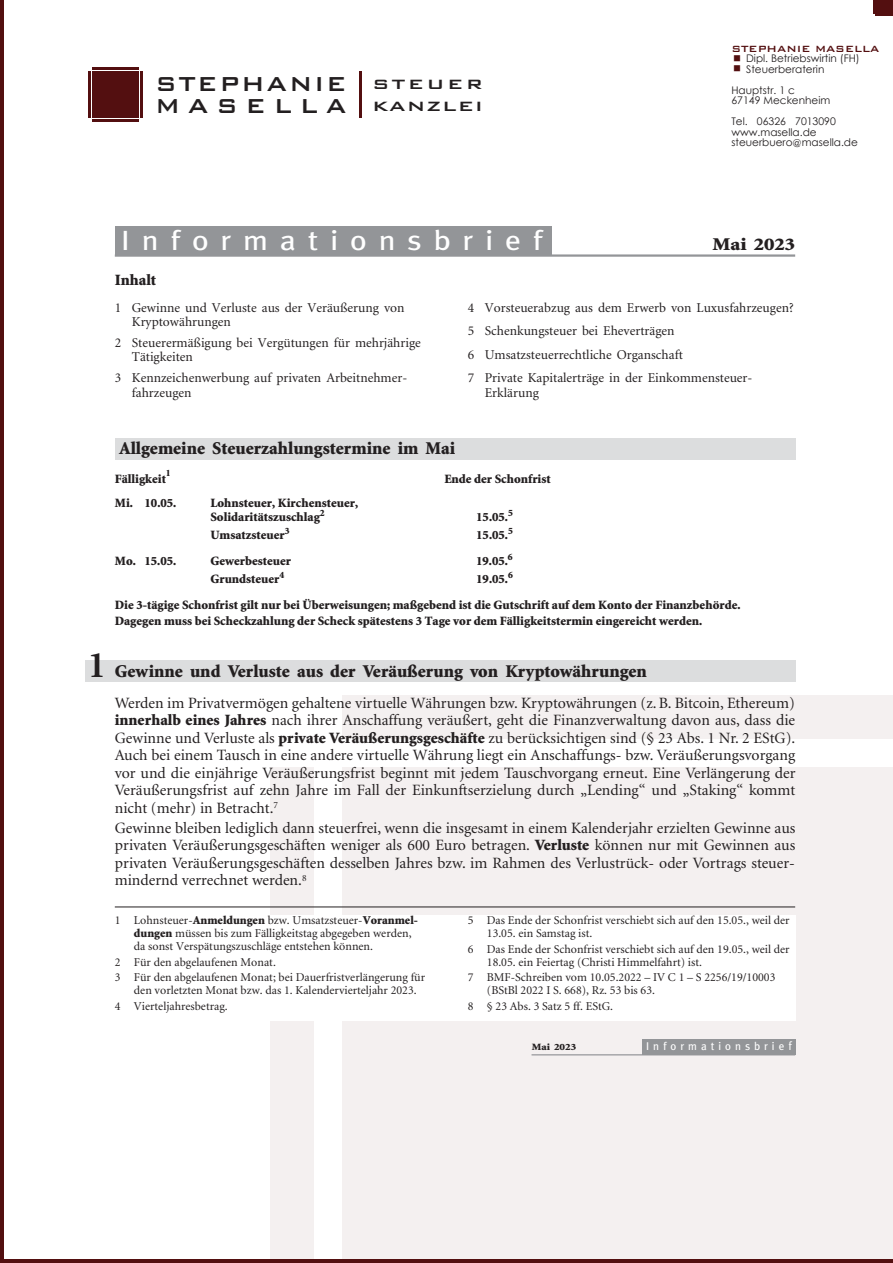
<style>
.page{position:relative;width:893px;height:1263px;background:#fff}
.page>*{position:absolute;margin:0;border:0;box-sizing:border-box;transform-origin:0 0}
.t1{font:27.75px "Meta";letter-spacing:.375em;color:#fff;scale:1.15 1}
.t2{font:500 27px/22.4px "Bank Gothic BT";letter-spacing:.06em;color:#231f20}
.t3{font:900 18px "Minion";color:#231f20}
.t4{font:900 18px "Minion";color:#231f20;scale:1.15 1}
.t5{font:500 18px "Bank Gothic BT";letter-spacing:.11em;color:#231f20;scale:1.2 1}
.t6{font:15.75px/17.4px "Minion";color:#231f20;text-align:justify}
.t7{font:900 15.75px "Minion";color:#231f20}
.t8{font:13.5px/14.2px "Minion";color:#231f20}
.t9{font:900 12.75px/13.5px "Minion";color:#231f20}
.t10{font:12px/12.8px "Minion";color:#231f20}
.t11{font:500 12px "Bank Gothic BT";color:#530f10}
.t12{font:11.25px "Meta";letter-spacing:.36em;color:#fff}
.t13{font:10.5px/10.5px "Century Gothic";color:#231f20}
.t14{font:900 9.75px "Minion";color:#231f20}
.t15{font:900 9.6px "Minion";color:#231f20;scale:1.15 1}
.s1{font-size:18px}
.s2{font-weight:700;font-size:37.5px}
.s3{font-weight:900}
.s4{font-size:12px}
</style>
<div class="page">
<div style="left:342px;top:767px;width:551px;height:496px;background:#f4f0f0"></div>
<div style="left:342px;top:695px;width:551px;height:43px;background:#f4f0f0"></div>
<div style="left:270px;top:767px;width:43px;height:496px;background:#f4f0f0"></div>
<div style="left:642px;top:1039px;width:153px;height:16px;background:#939598"></div>
<hr style="left:531px;top:1054px;width:264px;height:1px;background:#939598">
<hr style="left:115px;top:907px;width:680px;height:1px;background:#231f20">
<div style="left:115px;top:438px;width:680px;height:21px;background:#dcddde"></div>
<div style="left:85px;top:661px;width:710px;height:21px;background:#dcddde"></div>
<div style="left:115px;top:226px;width:437px;height:30px;background:#939598"></div>
<hr style="left:115px;top:254px;width:680px;height:3px;background:#939598">
<div style="left:115px;top:915px;width:680px;height:105px;background:#fff"></div>
<hr style="left:0;top:0;width:4px;height:1263px;background:#530f10">
<hr style="left:0;top:1259px;width:893px;height:4px;background:#530f10">
<div style="left:92px;top:71px;width:46px;height:46px;background:#530f10"></div>
<hr style="left:92px;top:67px;width:46px;height:2px;background:#530f10">
<hr style="left:92px;top:119px;width:46px;height:2px;background:#530f10">
<hr style="left:88px;top:71px;width:3px;height:46px;background:#530f10">
<hr style="left:140px;top:71px;width:2px;height:46px;background:#530f10">
<hr style="left:359px;top:71px;width:3px;height:46px;background:#530f10">
<svg style="left:873px;top:0;width:20px;height:16px"></svg>
<h2 class="t2" style="left:155px;top:72px;width:329px">STEPHANIE<br>MASELLA <span class="s1">KANZLEI</span></h2>
<p class="t5" style="left:372px;top:74px;width:94px">STEUER</p>
<p class="t11" style="left:731px;top:42px;width:150px">STEPHANIE MASELLA</p>
<p class="t13" style="left:746px;top:53px;width:115px">Dipl. Betriebswirtin (FH)<br>Steuerberaterin</p>
<p class="t13" style="left:731px;top:84px;width:100px">Hauptstr. 1 c<br>67149 Meckenheim</p>
<p class="t13" style="left:731px;top:116px;width:128px">Tel. 06326 7013090 www.masella.de steuerbuero@masella.de</p>
<p class="t1" style="left:121px;top:224px;width:368px">Informationsbrief</p>
<p class="t4" style="left:712px;top:235px;width:73px">Mai 2023</p>
<p class="t7" style="left:115px;top:272px;width:43px">Inhalt</p>
<p class="t8" style="left:132px;top:301px;width:274px;text-indent:-17px">1 Gewinne und Verluste aus der Veräußerung von<br>Kryptowährungen</p>
<p class="t8" style="left:132px;top:336px;width:291px;text-indent:-17px">2 Steuerermäßigung bei Vergütungen für mehrjährige<br>Tätigkeiten</p>
<p class="t8" style="left:132px;top:371px;width:277px;text-indent:-17px">3 Kennzeichenwerbung auf privaten Arbeitnehmer&shy;fahrzeugen</p>
<p class="t8" style="left:468px;top:296px;width:327px;line-height:23.5px">4 Vorsteuerabzug aus dem Erwerb von Luxusfahrzeugen?<br>5 Schenkungsteuer bei Eheverträgen<br>6 Umsatzsteuerrechtliche Organschaft<br>7 Private Kapitalerträge in der Einkommensteuer-</p>
<p class="t8" style="left:485px;top:386px;width:56px">Erklärung</p>
<p class="t3" style="left:119px;top:439px;width:338px">Allgemeine Steuerzahlungstermine im Mai</p>
<p class="t14" style="left:166px;top:468px;width:6px">1</p>
<p class="t9" style="left:115px;top:472px;width:53px">Fälligkeit</p>
<p class="t9" style="left:444px;top:472px;width:108px">Ende der Schonfrist</p>
<p class="t9" style="left:115px;top:497px;width:63px">Mi. 10.05.</p>
<p class="t9" style="left:210px;top:497px;width:149px">Lohnsteuer, Kirchensteuer,<br>Solidaritätszuschlag<sup>2</sup></p>
<p class="t9" style="left:476px;top:510px;width:38px">15.05.<sup>5</sup></p>
<p class="t9" style="left:210px;top:528px;width:81px">Umsatzsteuer<sup>3</sup></p>
<p class="t9" style="left:476px;top:528px;width:38px">15.05.<sup>5</sup></p>
<p class="t9" style="left:115px;top:554px;width:63px">Mo. 15.05.</p>
<p class="t9" style="left:210px;top:554px;width:82px">Gewerbesteuer</p>
<p class="t9" style="left:476px;top:554px;width:38px">19.05.<sup>6</sup></p>
<p class="t9" style="left:210px;top:572px;width:75px">Grundsteuer<sup>4</sup></p>
<p class="t9" style="left:115px;top:566px;width:627px;line-height:26.2px;text-indent:361px">19.05.<sup>6<br></sup>Die 3-tägige Schonfrist gilt nur bei Überweisungen; maßgebend ist die Gutschrift auf dem Konto der Finanzbehörde.</p>
<p class="t9" style="left:115px;top:615px;width:589px">Dagegen muss bei Scheckzahlung der Scheck spätestens 3 Tage vor dem Fälligkeitstermin eingereicht werden.</p>
<p class="t3" style="left:88px;top:662px;width:560px"><span class="s2">1</span> Gewinne und Verluste aus der Veräußerung von Kryptowährungen</p>
<p class="t6" style="left:115px;top:695px;width:682px">Werden im Privatvermögen gehaltene virtuelle Währungen bzw. Kryptowährungen (z. B. Bitcoin, Ethereum) <span class="s3">innerhalb eines Jahres</span> nach ihrer Anschaffung veräußert, geht die Finanzverwaltung davon aus, dass die Gewinne und Verluste als <span class="s3">private Veräußerungsgeschäfte</span> zu berücksichtigen sind (§ 23 Abs. 1 Nr. 2 EStG).<br>Auch bei einem Tausch in eine andere virtuelle Währung liegt ein Anschaffungs- bzw. Veräußerungsvorgang vor und die einjährige Veräußerungsfrist beginnt mit jedem Tauschvorgang erneut. Eine Verlängerung der Veräußerungsfrist auf zehn Jahre im Fall der Einkunftserzielung durch „Lending“ und „Staking“ kommt nicht (mehr) in Betracht.<sup>7</sup></p>
<p class="t6" style="left:115px;top:819px;width:682px">Gewinne bleiben lediglich dann steuerfrei, wenn die insgesamt in einem Kalenderjahr erzielten Gewinne aus privaten Veräußerungsgeschäften weniger als 600 Euro betragen. <span class="s3">Verluste</span> können nur mit Gewinnen aus privaten Veräußerungsgeschäften desselben Jahres bzw. im Rahmen des Verlustrück- oder Vortrags steuer&shy;mindernd verrechnet werden.<sup>8</sup></p>
<p class="t10" style="left:134px;top:914px;width:285px;text-indent:-19px">1 Lohnsteuer-<span class="s3">Anmeldungen</span> bzw. Umsatzsteuer-<span class="s3">Voranmel&shy;dungen</span> müssen bis zum Fälligkeitstag abgegeben werden, da sonst Verspätungszuschläge entstehen können.</p>
<p class="t10" style="left:115px;top:954px;width:312px;line-height:15.9px">2 Für den abgelaufenen Monat.<br>3 Für den abgelaufenen Monat; bei Dauerfristverlängerung für</p>
<p class="t10" style="left:115px;top:983px;width:303px;line-height:15.9px;text-indent:19px">den vorletzten Monat bzw. das 1. Kalendervierteljahr 2023.<br>4 Vierteljahresbetrag.</p>
<p class="t10" style="left:487px;top:914px;width:304px;text-indent:-19px">5 Das Ende der Schonfrist verschiebt sich auf den 15.05., weil der<br>13.05. ein Samstag ist.</p>
<p class="t10" style="left:487px;top:943px;width:304px;text-indent:-19px">6 Das Ende der Schonfrist verschiebt sich auf den 19.05., weil der<br>18.05. ein Feiertag (Christi Himmelfahrt) ist.</p>
<p class="t10" style="left:487px;top:972px;width:290px;text-indent:-19px">7 BMF-Schreiben vom 10.05.2022 – IV C 1 – S 2256/19/10003 (BStBl 2022 I S. 668), Rz. 53 bis 63.</p>
<p class="t10" style="left:468px;top:1000px;width:147px">8 § 23 Abs. 3 Satz 5 ff. EStG.</p>
<p class="t15" style="left:532px;top:1042px;width:40px">Mai 2023</p>
<p class="t12" style="left:646px;top:1039px;width:147px">Informationsbrie<span class="s4">f</span></p>
</div>
